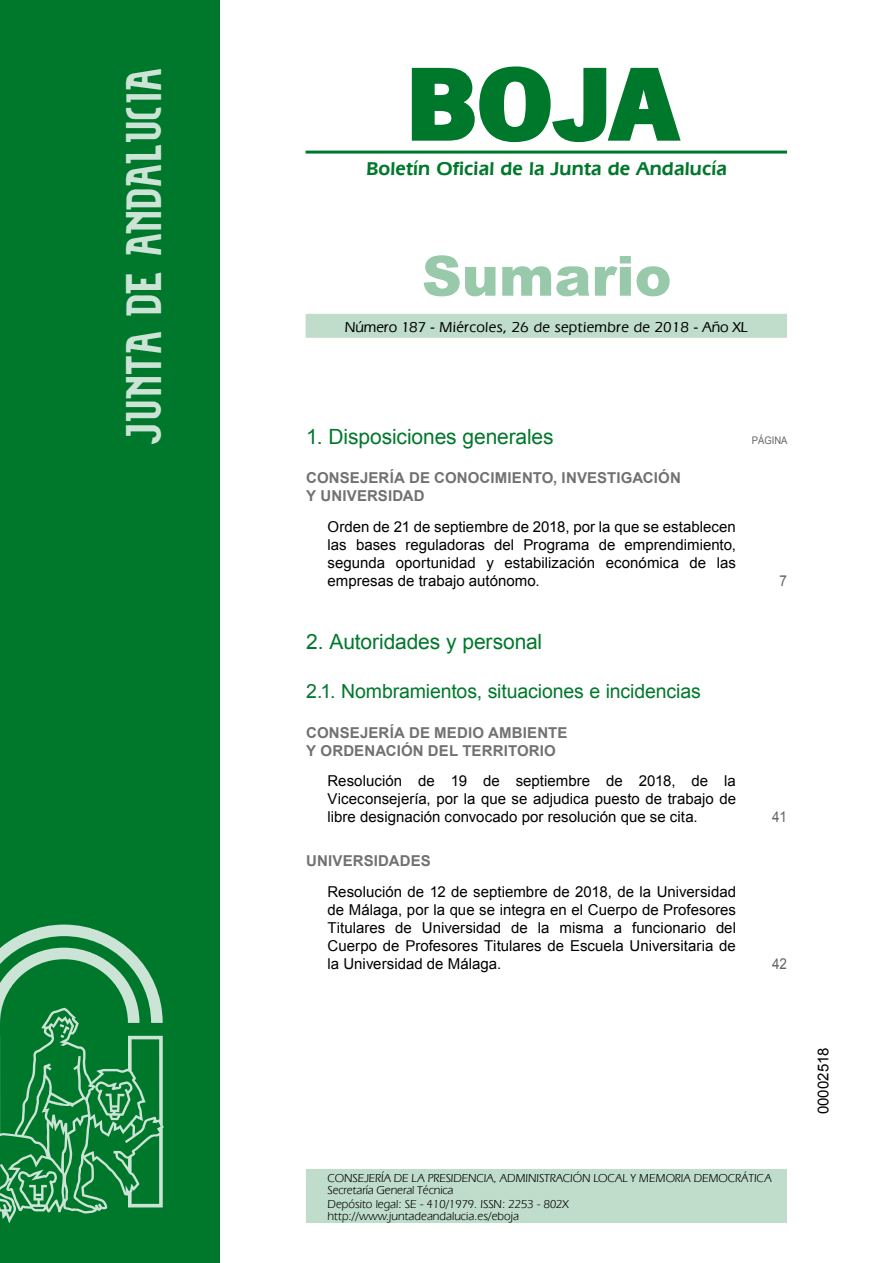
<style>
.page{position:relative;width:893px;height:1263px;background:#fff}
.page>*{position:absolute;margin:0;border:0;box-sizing:border-box;transform-origin:0 0}
.t1{font:700 105px "News Got T";color:#00782c;scale:1.14 1}
.t2{font:900 55.5px "Arial";color:#99c9ab}
.t3{font:27px "Alfabeto Andaluz Nuevo";color:#cce4d5}
.t4{font:21px "Arial";letter-spacing:-.005em;color:#00782c}
.t5{font:19.5px "Arial";letter-spacing:-.01em;color:#00782c}
.t6{font:600 19.5px "Eras IT Cby BT";letter-spacing:.01em;color:#00782c}
.t7{font:15px/18px "Arial";color:#000;text-align:justify}
.t8{font:700 15px/18px "Arial";letter-spacing:.01em;color:#707173}
.t9{font:500 15px "Eras IT Cby BT";letter-spacing:.025em;color:#000}
.t10{font:15px "Arial";color:#646567;scale:.9 1}
.t11{font:12px/12px "Eras IT Cby BT";letter-spacing:-.01em;color:#000}
.t12{font:10.5px "Arial";color:#646567;scale:.9 1}
</style>
<div class="page">
<hr style="left:305px;top:151px;width:482px;height:3px;background:#00782c">
<div style="left:305px;top:314px;width:482px;height:24px;background:#bfddca"></div>
<div style="left:0;top:0;width:219px;height:1263px;background:#00782c"></div>
<svg style="left:0;top:925px;width:164px;height:298px"></svg>
<svg style="left:411px;top:66px;width:270px;height:77px"></svg>
<div style="left:306px;top:1169px;width:481px;height:54px;background:#bfddca"></div>
<h3 class="t3" style="left:136px;top:446px;width:379px;rotate:-90deg">JUNTA DE ANDALUCIA</h3>
<h1 class="t1" style="left:405px;top:42px;width:240px">BOJA</h1>
<h3 class="t6" style="left:366px;top:157px;width:362px">Boletín Oficial de la Junta de Andalucía</h3>
<h2 class="t2" style="left:422px;top:236px;width:251px">Sumario</h2>
<p class="t9" style="left:345px;top:317px;width:404px">Número 187 - Miércoles, 26 de septiembre de 2018 - Año XL</p>
<h3 class="t4" style="left:306px;top:423px;width:249px">1. Disposiciones generales</h3>
<p class="t12" style="left:751px;top:433px;width:41px">PÁGINA</p>
<p class="t8" style="left:306px;top:469px;width:376px">CONSEJERÍA DE CONOCIMIENTO, INVESTIGACIÓN<br>Y UNIVERSIDAD</p>
<p class="t7" style="left:327px;top:518px;width:410px">Orden de 21 de septiembre de 2018, por la que se establecen las bases reguladoras del Programa de emprendimiento, segunda oportunidad y estabilización económica de las empresas de trabajo autónomo.</p>
<p class="t10" style="left:779px;top:571px;width:10px">7</p>
<h3 class="t4" style="left:306px;top:628px;width:237px">2. Autoridades y personal</h3>
<h3 class="t5" style="left:306px;top:679px;width:396px">2.1. Nombramientos, situaciones e incidencias</h3>
<p class="t8" style="left:306px;top:724px;width:263px">CONSEJERÍA DE MEDIO AMBIENTE<br>Y ORDENACIÓN DEL TERRITORIO</p>
<p class="t7" style="left:327px;top:772px;width:410px">Resolución de 19 de septiembre de 2018, de la Viceconsejería, por la que se adjudica puesto de trabajo de libre designación convocado por resolución que se cita.</p>
<p class="t8" style="left:306px;top:852px;width:126px">UNIVERSIDADES</p>
<p class="t7" style="left:327px;top:882px;width:410px">Resolución de 12 de septiembre de 2018, de la Universidad de Málaga, por la que se integra en el Cuerpo de Profesores Titulares de Universidad de la misma a funcionario del Cuerpo de Profesores Titulares de Escuela Universitaria de la Universidad de Málaga.</p>
<p class="t10" style="left:772px;top:807px;width:18px">41</p>
<p class="t10" style="left:772px;top:953px;width:18px">42</p>
<p class="t11" style="left:327px;top:1171px;width:445px">CONSEJERÍA DE LA PRESIDENCIA, ADMINISTRACIÓN LOCAL Y MEMORIA DEMOCRÁTICA<br>Secretaría General Técnica</p>
<p class="t11" style="left:327px;top:1198px;width:243px">Depósito legal: SE - 410/1979. ISSN: 2253 - 802X http://www.juntadeandalucia.es/eboja</p>
<p class="t7" style="left:814px;top:1114px;width:68px;rotate:-90deg">00002518</p>
</div>
